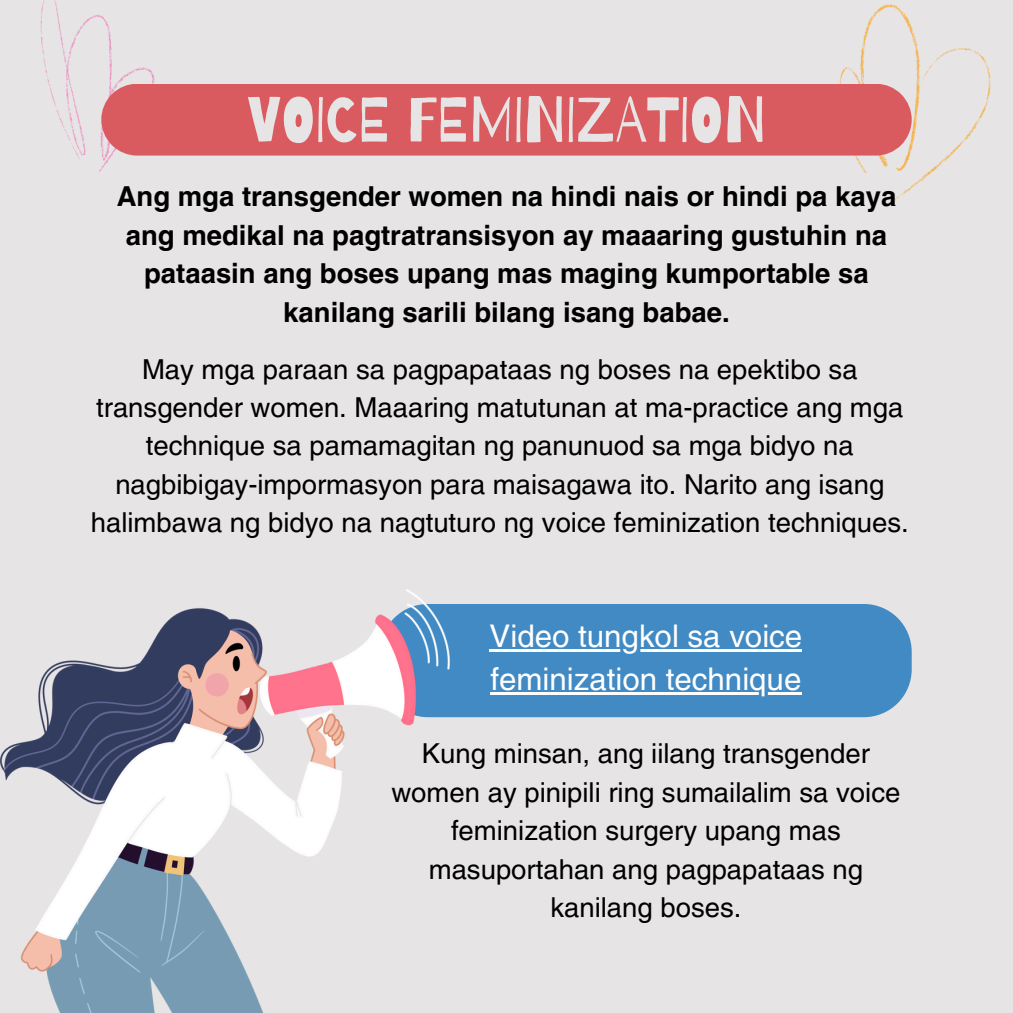
<style>
.page{position:relative;width:1013px;height:1013px;background:#fff}
.page>*{position:absolute;margin:0;border:0;box-sizing:border-box;transform-origin:0 0}
.t1{font:63.12px "Barriecito";color:#e6e4e4}
.t2{font:31.25px/43.1px "Helvetica LT Pro";color:#fff}
.t3{font:27.5px/38.5px "Helvetica LT Pro";color:#000;text-align:center}
.t4{font:700 27.5px/38.5px "Helvetica LT Pro";color:#000;text-align:center}
</style>
<div class="page">
<div style="left:0;top:0;width:1012px;height:1012px;background:#e6e4e4"></div>
<img style="left:839px;top:4px;width:152px;height:200px">
<img style="left:40px;top:0;width:115px;height:172px">
<div style="left:101px;top:84px;width:810px;height:72px;background:#da5b5f"></div>
<div style="left:450px;top:604px;width:461px;height:113px;background:#418ac4"></div>
<img style="left:1px;top:589px;width:449px;height:423px">
<hr style="left:489px;top:649px;width:313px;height:3px;background:#fff">
<hr style="left:490px;top:692px;width:311px;height:3px;background:#fff">
<h1 class="t1" style="left:247px;top:81px;width:521px">VOICE FEMINIZATION</h1>
<p class="t4" style="left:117px;top:180px;width:781px">Ang mga transgender women na hindi nais or hindi pa kaya ang medikal na pagtratransisyon ay maaaring gustuhin na pataasin ang boses upang mas maging kumportable sa kanilang sarili bilang isang babae.</p>
<p class="t3" style="left:91px;top:352px;width:819px">May mga paraan sa pagpapataas ng boses na epektibo sa transgender women. Maaaring matutunan at ma-practice ang mga technique sa pamamagitan ng panunuod sa mga bidyo na nagbibigay-impormasyon para maisagawa ito. Narito ang isang halimbawa ng bidyo na nagtuturo ng voice feminization techniques.</p>
<p class="t2" style="left:489px;top:617px;width:314px">Video tungkol sa voice feminization technique</p>
<p class="t3" style="left:391px;top:737px;width:510px">Kung minsan, ang iilang transgender women ay pinipili ring sumailalim sa voice feminization surgery upang mas masuportahan ang pagpapataas ng kanilang boses.</p>
</div>
